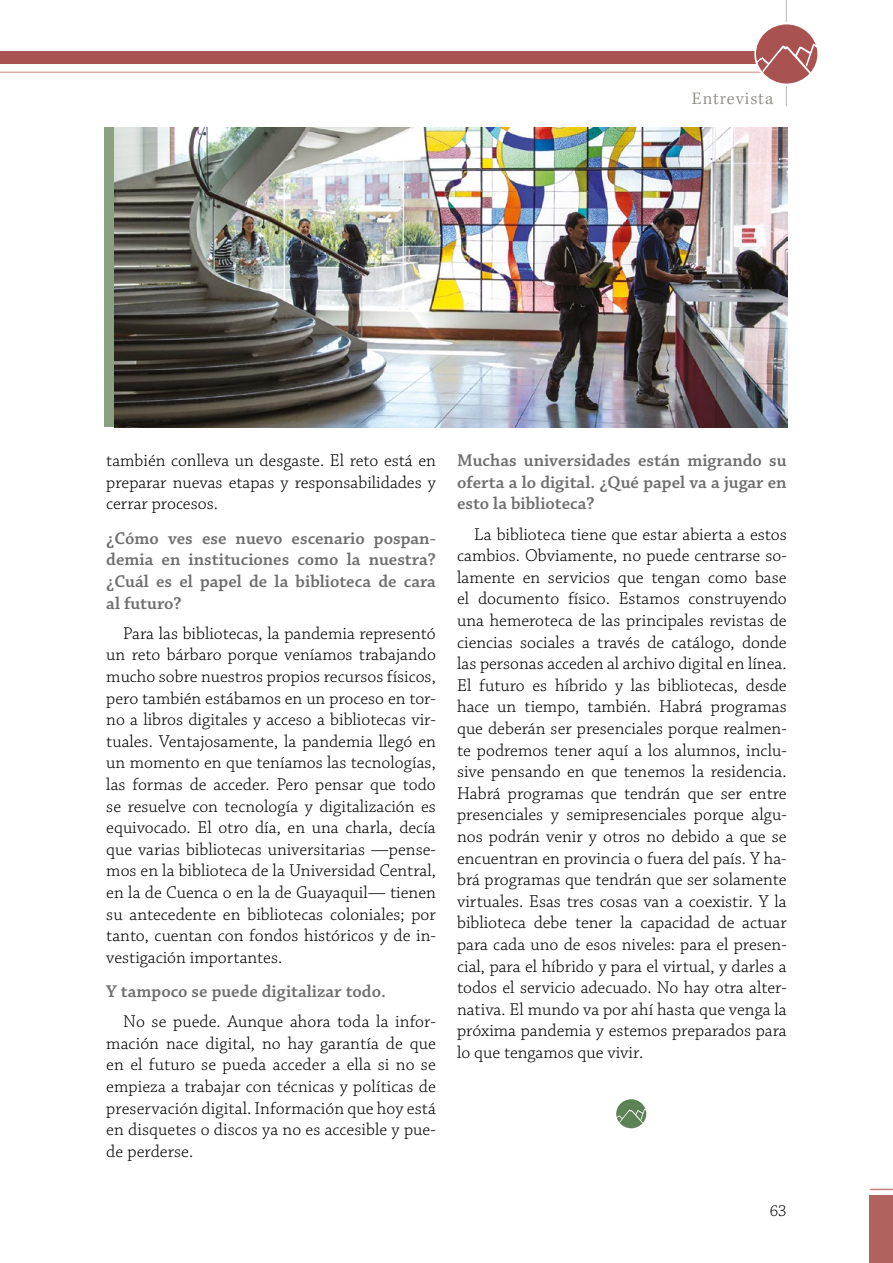
<style>
.page{position:relative;width:893px;height:1263px;background:#fff}
.page>*{position:absolute;margin:0;border:0;box-sizing:border-box;transform-origin:0 0}
.t1{font:300 18px/21.6px "Chaparral Pro";color:#000;text-align:justify}
.t2{font:600 18px/21.6px "Chaparral Pro";color:#706f6f;text-align:justify}
.t3{font:300 18px "Kepler Std";letter-spacing:.05em;color:#89867f}
.t4{font:300 16.5px "Chaparral Pro";color:#000}
</style>
<div class="page">
<div style="left:104px;top:128px;width:41px;height:299px;background:#8ba282"></div>
<svg style="left:616px;top:1099px;width:30px;height:29px"></svg>
<img style="left:115px;top:128px;width:673px;height:299px">
<div style="left:870px;top:1195px;width:23px;height:68px;background:#b0625f"></div>
<svg style="left:870px;top:1189px;width:23px;height:1px"></svg>
<hr style="left:786px;top:0;width:1px;height:106px;background:#bab9b5">
<hr style="left:0;top:72px;width:787px;height:1px;background:#d5aea8">
<div style="left:0;top:51px;width:787px;height:13px;background:#a85252"></div>
<svg style="left:754px;top:22px;width:65px;height:64px"></svg>
<svg style="left:756px;top:24px;width:61px;height:60px"></svg>
<p class="t3" style="left:692px;top:88px;width:83px">Entrevista</p>
<p class="t1" style="left:106px;top:450px;width:331px">también conlleva un desgaste. El reto está en preparar nuevas etapas y responsabilidades y cerrar procesos.</p>
<p class="t2" style="left:106px;top:528px;width:331px">¿Cómo ves ese nuevo escenario pospan&shy;demia en instituciones como la nuestra? ¿Cuál es el papel de la biblioteca de cara al futuro?</p>
<p class="t1" style="left:106px;top:623px;width:331px;text-indent:17px">Para las bibliotecas, la pandemia representó un reto bárbaro porque veníamos trabajando mucho sobre nuestros propios recursos físicos, pero también estábamos en un proceso en tor&shy;no a libros digitales y acceso a bibliotecas vir&shy;tuales. Ventajosamente, la pandemia llegó en un momento en que teníamos las tecnologías, las formas de acceder. Pero pensar que todo se resuelve con tecnología y digitalización es equivocado. El otro día, en una charla, decía que varias bibliotecas universitarias —pense&shy;mos en la biblioteca de la Universidad Central, en la de Cuenca o en la de Guayaquil— tienen su antecedente en bibliotecas coloniales; por tanto, cuentan con fondos históricos y de in&shy;vestigación importantes.</p>
<p class="t2" style="left:106px;top:981px;width:281px">Y tampoco se puede digitalizar todo.</p>
<p class="t1" style="left:106px;top:1011px;width:331px;text-indent:17px">No se puede. Aunque ahora toda la infor&shy;mación nace digital, no hay garantía de que en el futuro se pueda acceder a ella si no se empieza a trabajar con técnicas y políticas de preservación digital. Información que hoy está en disquetes o discos ya no es accesible y pue&shy;de perderse.</p>
<p class="t2" style="left:457px;top:450px;width:331px">Muchas universidades están migrando su oferta a lo digital. ¿Qué papel va a jugar en esto la biblioteca?</p>
<p class="t1" style="left:457px;top:524px;width:331px;text-indent:17px">La biblioteca tiene que estar abierta a estos cambios. Obviamente, no puede centrarse so&shy;lamente en servicios que tengan como base el documento físico. Estamos construyendo una hemeroteca de las principales revistas de ciencias sociales a través de catálogo, donde las personas acceden al archivo digital en línea.<br>El futuro es híbrido y las bibliotecas, desde hace un tiempo, también. Habrá programas que deberán ser presenciales porque realmen&shy;te podremos tener aquí a los alumnos, inclu&shy;sive pensando en que tenemos la residencia.<br>Habrá programas que tendrán que ser entre presenciales y semipresenciales porque algu&shy;nos podrán venir y otros no debido a que se encuentran en provincia o fuera del país. Y ha&shy;brá programas que tendrán que ser solamente virtuales. Esas tres cosas van a coexistir. Y la biblioteca debe tener la capacidad de actuar para cada uno de esos niveles: para el presen&shy;cial, para el híbrido y para el virtual, y darles a todos el servicio adecuado. No hay otra alter&shy;nativa. El mundo va por ahí hasta que venga la próxima pandemia y estemos preparados para lo que tengamos que vivir.</p>
<p class="t4" style="left:770px;top:1202px;width:18px">63</p>
</div>
